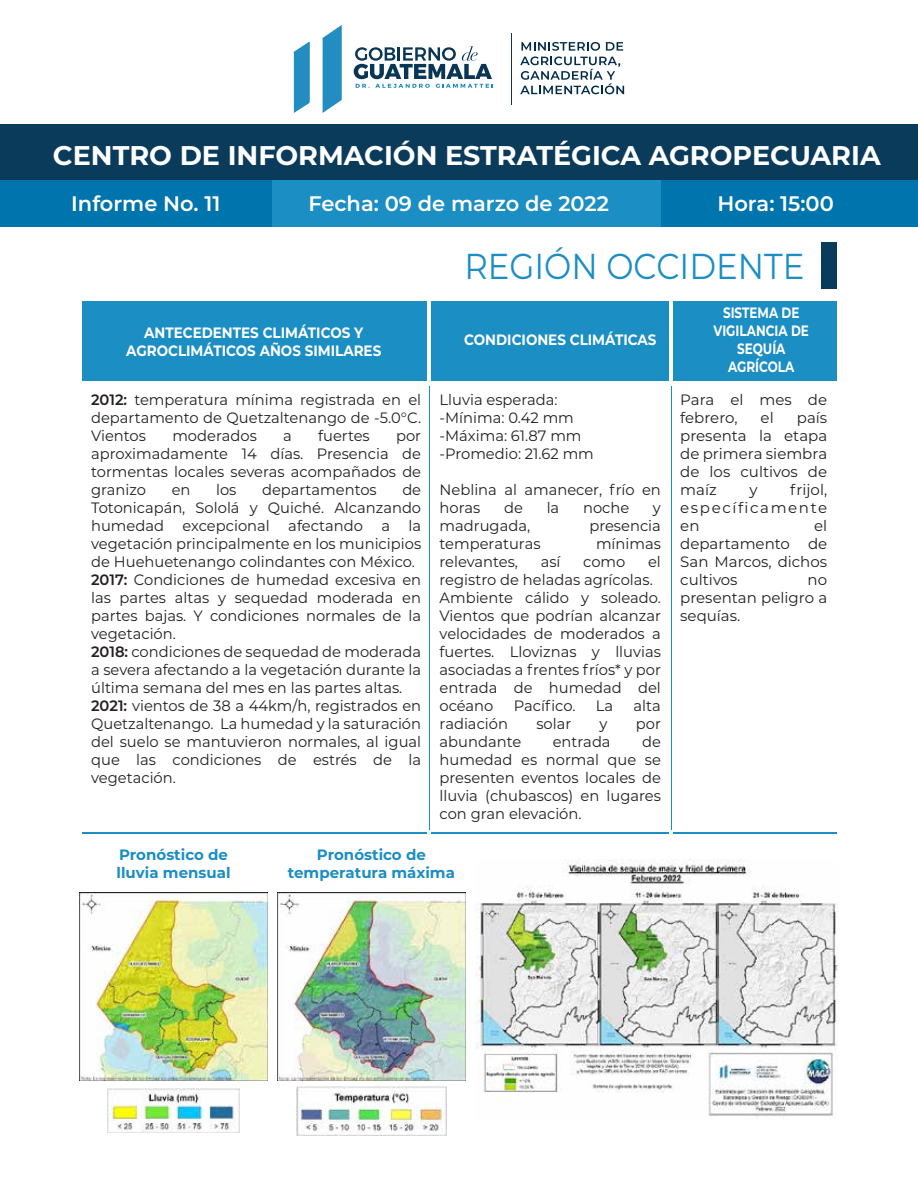
<style>
.page{position:relative;width:918px;height:1188px;background:#fff}
.page>*{position:absolute;margin:0;border:0;box-sizing:border-box;transform-origin:0 0}
.t1{font:36px "Montserrat";color:#1b8ec4;scale:.9 1}
.t2{font:700 27px "Montserrat";color:#fff}
.t3{font:600 21px "Montserrat";color:#fff}
.t4{font:15px/18px "Montserrat";color:#231f20;text-align:justify}
.t5{font:700 15px/18px "Montserrat";color:#fff;text-align:center;scale:.9 1}
.t6{font:700 15px/18px "Montserrat";color:#1b8ec4}
.t7{font:700 15px/18px "Montserrat";color:#fff;text-align:center;scale:.8 1}
.s1{font-weight:600}
</style>
<div class="page">
<div style="left:0;top:181px;width:284px;height:46px;background:#0074ac"></div>
<div style="left:634px;top:181px;width:284px;height:46px;background:#0074ac"></div>
<div style="left:272px;top:181px;width:389px;height:46px;background:#1b8ec4"></div>
<div style="left:0;top:125px;width:918px;height:55px;background:#0a3b5b"></div>
<svg style="left:294px;top:42px;width:16px;height:71px"></svg>
<svg style="left:323px;top:25px;width:19px;height:88px"></svg>
<svg style="left:354px;top:46px;width:139px;height:42px"></svg>
<hr style="left:511px;top:33px;width:1px;height:72px;background:#0a3656">
<svg style="left:521px;top:42px;width:79px;height:9px"></svg>
<svg style="left:606px;top:42px;width:17px;height:9px"></svg>
<svg style="left:520px;top:57px;width:104px;height:37px"></svg>
<img style="left:475px;top:860px;width:363px;height:256px">
<div style="left:82px;top:301px;width:345px;height:80px;background:#1b8ec4"></div>
<div style="left:673px;top:301px;width:164px;height:80px;background:#1b8ec4"></div>
<div style="left:432px;top:301px;width:237px;height:80px;background:#1b8ec4"></div>
<hr style="left:82px;top:832px;width:345px;height:2px;background:#1b8ec4">
<hr style="left:673px;top:832px;width:164px;height:2px;background:#1b8ec4">
<hr style="left:432px;top:832px;width:237px;height:2px;background:#1b8ec4">
<hr style="left:429px;top:386px;width:1px;height:443px;background:#1b8ec4">
<hr style="left:671px;top:386px;width:1px;height:443px;background:#1b8ec4">
<div style="left:821px;top:242px;width:16px;height:46px;background:#0a3b5b"></div>
<img style="left:79px;top:892px;width:189px;height:189px">
<img style="left:277px;top:892px;width:189px;height:189px">
<img style="left:107px;top:1089px;width:133px;height:44px">
<img style="left:296px;top:1086px;width:151px;height:49px">
<h2 class="t2" style="left:53px;top:135px;width:829px">CENTRO DE INFORMACIÓN ESTRATÉGICA AGROPECUARIA</h2>
<h3 class="t3" style="left:71px;top:188px;width:151px">Informe No. 11</h3>
<h3 class="t3" style="left:308px;top:188px;width:302px">Fecha: 09 de marzo de 2022</h3>
<h3 class="t3" style="left:717px;top:189px;width:118px">Hora: 15:00</h3>
<h1 class="t1" style="left:465px;top:242px;width:379px">REGIÓN OCCIDENTE</h1>
<p class="t5" style="left:126px;top:323px;width:285px">ANTECEDENTES CLIMÁTICOS Y<br>AGROCLIMÁTICOS AÑOS SIMILARES</p>
<p class="t5" style="left:464px;top:330px;width:215px">CONDICIONES CLIMÁTICAS</p>
<p class="t4" style="left:91px;top:390px;width:332px"><span class="s1">2012:</span> temperatura mínima registrada en el departamento de Quetzaltenango de -5.0°C.<br>Vientos</p>
<p class="t4" style="left:172px;top:426px;width:86px">moderados</p>
<p class="t4" style="left:283px;top:426px;width:10px">a</p>
<p class="t4" style="left:318px;top:426px;width:53px">fuertes</p>
<p class="t4" style="left:91px;top:426px;width:332px;text-indent:305px">por aproximadamente 14 días. Presencia de tormentas locales severas acompañados de granizo</p>
<p class="t4" style="left:91px;top:480px;width:332px;text-align:left;text-indent:311px">de Totonicapán, Sololá y Quiché. Alcanzando humedad excepcional afectando a la vegetación principalmente en los municipios de Huehuetenango colindantes con México.<br><span class="s1">2017:</span> Condiciones de humedad excesiva en las partes altas y sequedad moderada en partes bajas. Y condiciones normales de la vegetación.<br><span class="s1">2018:</span> condiciones de sequedad de moderada a severa afectando a la vegetación durante la última semana del mes en las partes altas.<br><span class="s1">2021:</span> vientos de 38 a 44km/h, registrados en Quetzaltenango. La humedad y la saturación del suelo se mantuvieron normales, al igual que las condiciones de estrés de la vegetación.</p>
<p class="t4" style="left:172px;top:480px;width:20px">en</p>
<p class="t4" style="left:216px;top:480px;width:22px">los</p>
<p class="t4" style="left:262px;top:480px;width:116px">departamentos</p>
<p class="t4" style="left:440px;top:390px;width:156px;text-align:left">Lluvia esperada: -Mínima: 0.42 mm -Máxima: 61.87 mm -Promedio: 21.62 mm</p>
<p class="t4" style="left:440px;top:480px;width:223px">Neblina al amanecer, frío en horas</p>
<p class="t4" style="left:504px;top:498px;width:20px">de</p>
<p class="t4" style="left:547px;top:498px;width:14px">la</p>
<p class="t4" style="left:583px;top:498px;width:48px">noche</p>
<p class="t4" style="left:653px;top:498px;width:9px">y</p>
<p class="t4" style="left:440px;top:516px;width:92px">madrugada,</p>
<p class="t4" style="left:589px;top:516px;width:73px">presencia</p>
<p class="t4" style="left:440px;top:534px;width:102px">temperaturas</p>
<p class="t4" style="left:596px;top:534px;width:66px">mínimas</p>
<p class="t4" style="left:440px;top:552px;width:80px">relevantes,</p>
<p class="t4" style="left:541px;top:552px;width:21px">así</p>
<p class="t4" style="left:583px;top:552px;width:44px">como</p>
<p class="t4" style="left:440px;top:552px;width:223px;text-align:left;text-indent:208px">el registro de heladas agrícolas.<br>Ambiente cálido y soleado.<br>Vientos que podrían alcanzar velocidades de moderados a fuertes. Lloviznas y lluvias asociadas a frentes fríos* y por entrada de humedad del océano</p>
<p class="t4" style="left:514px;top:696px;width:63px">Pacífico.</p>
<p class="t4" style="left:596px;top:696px;width:19px">La</p>
<p class="t4" style="left:634px;top:696px;width:29px">alta</p>
<p class="t4" style="left:440px;top:714px;width:70px">radiación</p>
<p class="t4" style="left:536px;top:714px;width:36px">solar</p>
<p class="t4" style="left:600px;top:714px;width:9px">y</p>
<p class="t4" style="left:636px;top:714px;width:27px">por</p>
<p class="t4" style="left:440px;top:732px;width:83px">abundante</p>
<p class="t4" style="left:553px;top:732px;width:59px">entrada</p>
<p class="t4" style="left:440px;top:732px;width:223px;text-indent:202px">de humedad es normal que se presenten eventos locales de lluvia (chubascos) en lugares con gran elevación.</p>
<p class="t6" style="left:117px;top:844px;width:116px">Pronóstico de lluvia mensual</p>
<p class="t6" style="left:288px;top:844px;width:169px;text-align:center">Pronóstico de temperatura máxima</p>
<p class="t7" style="left:714px;top:303px;width:121px">SISTEMA DE<br>VIGILANCIA DE<br>SEQUÍA<br>AGRÍCOLA</p>
<p class="t4" style="left:680px;top:390px;width:148px">Para el mes de febrero,</p>
<p class="t4" style="left:761px;top:408px;width:15px">el</p>
<p class="t4" style="left:680px;top:408px;width:148px;text-indent:117px">país presenta la etapa de primera siembra de los cultivos de maíz</p>
<p class="t4" style="left:680px;top:480px;width:148px;text-indent:110px">frijol, específicamente en</p>
<p class="t4" style="left:749px;top:480px;width:10px">y</p>
<p class="t4" style="left:680px;top:516px;width:148px;text-indent:134px">el departamento de San Marcos, dichos cultivos</p>
<p class="t4" style="left:680px;top:570px;width:148px;text-indent:127px">no presentan peligro a sequías.</p>
</div>
